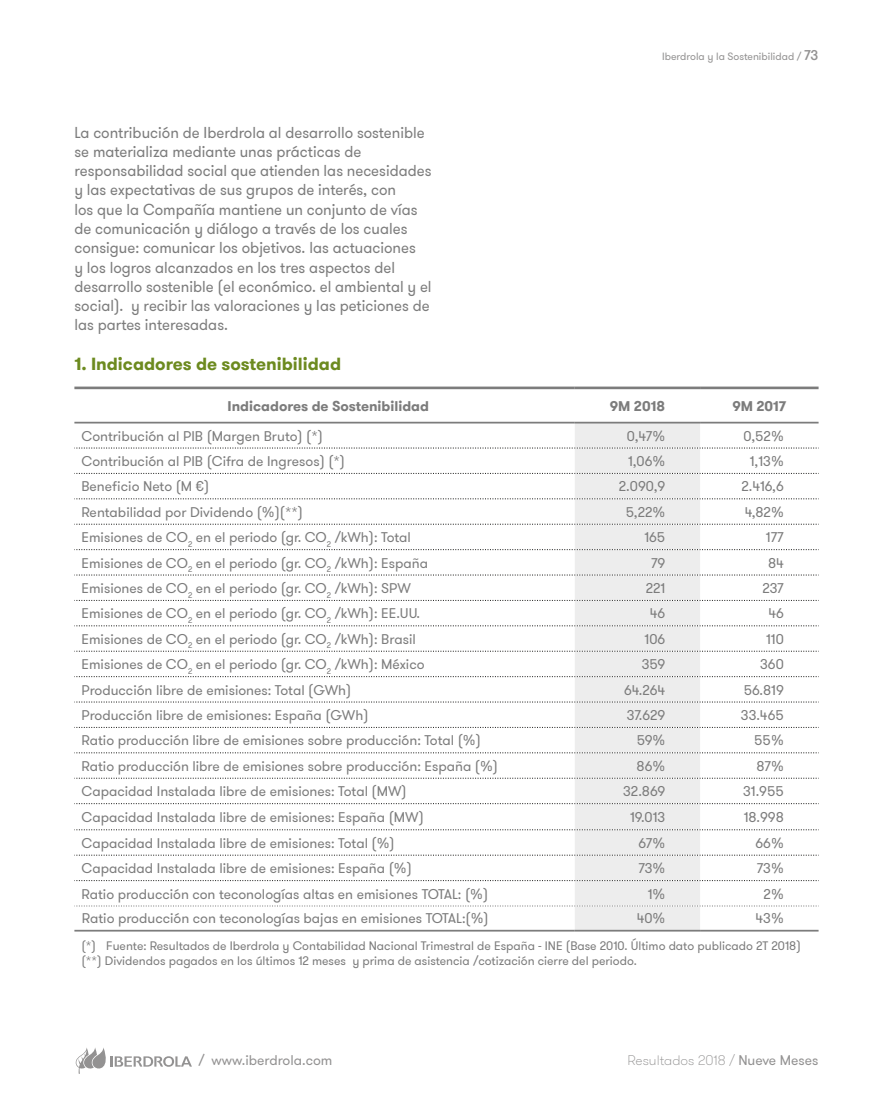
<style>
.page{position:relative;width:893px;height:1107px;background:#fff}
.page>*{position:absolute;margin:0;border:0;box-sizing:border-box;transform-origin:0 0}
._1__Título{font:700 17.5px "GT Walsheim Pro";color:#6c8a1f}
._1__Normal{font:15.75px/19.2px "GT Walsheim Pro";color:#7c7c7c;scale:.96 1}
.contenido_cuadro{font:14px "GT Walsheim Pro";color:#7c7c7c}
.cabecera_cuadro{font:700 14px "GT Walsheim Pro";color:#7c7c7c}
.t1{font:100 14px "GT Walsheim Pro";color:#939292}
.t2{font:14px "GT Walsheim Pro";color:#939292}
.pie_cuadro{font:12.25px "GT Walsheim Pro";color:#7c7c7c}
.t3{font:10.5px "GT Walsheim Pro";color:#939292}
.s1{font-weight:500;font-size:14px}
.s2{font-weight:400}
</style>
<div class="page">
<svg style="left:76px;top:1048px;width:116px;height:25px"></svg>
<div style="left:575px;top:423px;width:125px;height:506px;background:#ededed"></div>
<hr style="left:575px;top:421px;width:125px;height:2px;background:#7c7c7c">
<hr style="left:700px;top:421px;width:119px;height:2px;background:#7c7c7c">
<hr style="left:74px;top:386px;width:501px;height:3px;background:#7c7c7c">
<hr style="left:575px;top:386px;width:125px;height:3px;background:#7c7c7c">
<hr style="left:700px;top:386px;width:119px;height:3px;background:#7c7c7c">
<hr style="left:74px;top:421px;width:501px;height:2px;background:#7c7c7c">
<svg style="left:74px;top:447px;width:745px;height:1px"></svg>
<svg style="left:74px;top:473px;width:745px;height:1px"></svg>
<svg style="left:74px;top:498px;width:745px;height:1px"></svg>
<svg style="left:74px;top:523px;width:745px;height:1px"></svg>
<svg style="left:74px;top:549px;width:745px;height:1px"></svg>
<svg style="left:74px;top:574px;width:745px;height:1px"></svg>
<svg style="left:74px;top:600px;width:745px;height:1px"></svg>
<svg style="left:74px;top:625px;width:745px;height:1px"></svg>
<svg style="left:74px;top:650px;width:745px;height:1px"></svg>
<svg style="left:74px;top:676px;width:745px;height:1px"></svg>
<svg style="left:74px;top:701px;width:745px;height:1px"></svg>
<svg style="left:79px;top:726px;width:735px;height:1px"></svg>
<svg style="left:74px;top:752px;width:745px;height:1px"></svg>
<svg style="left:74px;top:777px;width:745px;height:1px"></svg>
<svg style="left:74px;top:803px;width:745px;height:1px"></svg>
<svg style="left:74px;top:829px;width:745px;height:1px"></svg>
<svg style="left:74px;top:854px;width:745px;height:1px"></svg>
<svg style="left:74px;top:880px;width:745px;height:1px"></svg>
<svg style="left:74px;top:905px;width:745px;height:1px"></svg>
<hr style="left:74px;top:929px;width:501px;height:2px;background:#7c7c7c">
<hr style="left:575px;top:929px;width:125px;height:2px;background:#7c7c7c">
<hr style="left:700px;top:929px;width:119px;height:2px;background:#7c7c7c">
<p class="t3" style="left:662px;top:50px;width:158px">Iberdrola y la Sostenibilidad / <span class="s1">73</span></p>
<p class="_1__Normal" style="left:74px;top:123px;width:374px">La contribución de Iberdrola al desarrollo sostenible se materializa mediante unas prácticas de responsabilidad social que atienden las necesidades y las expectativas de sus grupos de interés, con<br>los que la Compañía mantiene un conjunto de vías de comunicación y diálogo a través de los cuales consigue: comunicar los objetivos. las actuaciones<br>y los logros alcanzados en los tres aspectos del desarrollo sostenible (el económico. el ambiental y el social). y recibir las valoraciones y las peticiones de las partes interesadas.</p>
<p class="_1__Título" style="left:74px;top:352px;width:268px">1. Indicadores de sostenibilidad</p>
<p class="cabecera_cuadro" style="left:228px;top:396px;width:203px">Indicadores de Sostenibilidad</p>
<p class="cabecera_cuadro" style="left:610px;top:396px;width:57px">9M 2018</p>
<p class="cabecera_cuadro" style="left:732px;top:396px;width:55px">9M 2017</p>
<p class="contenido_cuadro" style="left:81px;top:427px;width:243px">Contribución al PIB (Margen Bruto) (*)</p>
<p class="contenido_cuadro" style="left:627px;top:427px;width:40px">0,47%</p>
<p class="contenido_cuadro" style="left:743px;top:427px;width:42px">0,52%</p>
<p class="contenido_cuadro" style="left:81px;top:452px;width:265px">Contribución al PIB (Cifra de Ingresos) (*)</p>
<p class="contenido_cuadro" style="left:628px;top:452px;width:39px">1,06%</p>
<p class="contenido_cuadro" style="left:750px;top:452px;width:36px">1,13%</p>
<p class="contenido_cuadro" style="left:81px;top:477px;width:129px">Beneficio Neto (M €)</p>
<p class="contenido_cuadro" style="left:619px;top:477px;width:48px">2.090,9</p>
<p class="contenido_cuadro" style="left:741px;top:477px;width:44px">2.416,6</p>
<p class="contenido_cuadro" style="left:81px;top:503px;width:223px">Rentabilidad por Dividendo (%)(**)</p>
<p class="contenido_cuadro" style="left:626px;top:503px;width:41px">5,22%</p>
<p class="contenido_cuadro" style="left:745px;top:503px;width:41px">4,82%</p>
<p class="contenido_cuadro" style="left:81px;top:528px;width:331px">Emisiones de CO<sub>2</sub> en el periodo (gr. CO<sub>2</sub> /kWh): Total</p>
<p class="contenido_cuadro" style="left:644px;top:528px;width:22px">165</p>
<p class="contenido_cuadro" style="left:766px;top:528px;width:19px">177</p>
<p class="contenido_cuadro" style="left:81px;top:554px;width:348px">Emisiones de CO<sub>2</sub> en el periodo (gr. CO<sub>2</sub> /kWh): España</p>
<p class="contenido_cuadro" style="left:651px;top:554px;width:16px">79</p>
<p class="contenido_cuadro" style="left:768px;top:554px;width:17px">84</p>
<p class="contenido_cuadro" style="left:81px;top:579px;width:331px">Emisiones de CO<sub>2</sub> en el periodo (gr. CO<sub>2</sub> /kWh): SPW</p>
<p class="contenido_cuadro" style="left:646px;top:579px;width:21px">221</p>
<p class="contenido_cuadro" style="left:762px;top:579px;width:23px">237</p>
<p class="contenido_cuadro" style="left:81px;top:604px;width:340px">Emisiones de CO<sub>2</sub> en el periodo (gr. CO<sub>2</sub> /kWh): EE.UU.</p>
<p class="contenido_cuadro" style="left:650px;top:604px;width:17px">46</p>
<p class="contenido_cuadro" style="left:768px;top:604px;width:17px">46</p>
<p class="contenido_cuadro" style="left:81px;top:630px;width:336px">Emisiones de CO<sub>2</sub> en el periodo (gr. CO<sub>2</sub> /kWh): Brasil</p>
<p class="contenido_cuadro" style="left:645px;top:630px;width:22px">106</p>
<p class="contenido_cuadro" style="left:766px;top:630px;width:19px">110</p>
<p class="contenido_cuadro" style="left:81px;top:655px;width:345px">Emisiones de CO<sub>2</sub> en el periodo (gr. CO<sub>2</sub> /kWh): México</p>
<p class="contenido_cuadro" style="left:642px;top:655px;width:25px">359</p>
<p class="contenido_cuadro" style="left:760px;top:655px;width:25px">360</p>
<p class="contenido_cuadro" style="left:81px;top:680px;width:271px">Producción libre de emisiones: Total (GWh)</p>
<p class="contenido_cuadro" style="left:624px;top:680px;width:43px">64.264</p>
<p class="contenido_cuadro" style="left:744px;top:680px;width:42px">56.819</p>
<p class="contenido_cuadro" style="left:81px;top:706px;width:289px">Producción libre de emisiones: España (GWh)</p>
<p class="contenido_cuadro" style="left:627px;top:706px;width:40px">37.629</p>
<p class="contenido_cuadro" style="left:741px;top:706px;width:44px">33.465</p>
<p class="contenido_cuadro" style="left:81px;top:731px;width:401px">Ratio producción libre de emisiones sobre producción: Total (%)</p>
<p class="contenido_cuadro" style="left:637px;top:731px;width:30px">59%</p>
<p class="contenido_cuadro" style="left:754px;top:731px;width:31px">55%</p>
<p class="contenido_cuadro" style="left:81px;top:757px;width:418px">Ratio producción libre de emisiones sobre producción: España (%)</p>
<p class="contenido_cuadro" style="left:637px;top:757px;width:30px">86%</p>
<p class="contenido_cuadro" style="left:756px;top:757px;width:29px">87%</p>
<p class="contenido_cuadro" style="left:81px;top:782px;width:327px">Capacidad Instalada libre de emisiones: Total (MW)</p>
<p class="contenido_cuadro" style="left:623px;top:782px;width:44px">32.869</p>
<p class="contenido_cuadro" style="left:743px;top:782px;width:42px">31.955</p>
<p class="contenido_cuadro" style="left:81px;top:808px;width:344px">Capacidad Instalada libre de emisiones: España (MW)</p>
<p class="contenido_cuadro" style="left:630px;top:808px;width:37px">19.013</p>
<p class="contenido_cuadro" style="left:744px;top:808px;width:42px">18.998</p>
<p class="contenido_cuadro" style="left:81px;top:833px;width:315px">Capacidad Instalada libre de emisiones: Total (%)</p>
<p class="contenido_cuadro" style="left:639px;top:833px;width:28px">67%</p>
<p class="contenido_cuadro" style="left:755px;top:833px;width:30px">66%</p>
<p class="contenido_cuadro" style="left:81px;top:859px;width:332px">Capacidad Instalada libre de emisiones: España (%)</p>
<p class="contenido_cuadro" style="left:638px;top:859px;width:28px">73%</p>
<p class="contenido_cuadro" style="left:757px;top:859px;width:28px">73%</p>
<p class="contenido_cuadro" style="left:81px;top:884px;width:408px">Ratio producción con teconologías altas en emisiones TOTAL: (%)</p>
<p class="contenido_cuadro" style="left:648px;top:884px;width:19px">1%</p>
<p class="contenido_cuadro" style="left:764px;top:884px;width:22px">2%</p>
<p class="contenido_cuadro" style="left:82px;top:909px;width:408px">Ratio producción con teconologías bajas en emisiones TOTAL:(%)</p>
<p class="contenido_cuadro" style="left:637px;top:909px;width:30px">40%</p>
<p class="contenido_cuadro" style="left:755px;top:909px;width:30px">43%</p>
<p class="pie_cuadro" style="left:81px;top:938px;width:721px">(*) Fuente: Resultados de Iberdrola y Contabilidad Nacional Trimestral de España - INE (Base 2010. Último dato publicado 2T 2018)</p>
<p class="pie_cuadro" style="left:81px;top:952px;width:557px">(**) Dividendos pagados en los últimos 12 meses y prima de asistencia /cotización cierre del periodo.</p>
<p class="t2" style="left:198px;top:1050px;width:135px">/ www.iberdrola.com</p>
<p class="t1" style="left:627px;top:1050px;width:193px">Resultados 2018 / <span class="s2">Nueve Meses</span></p>
</div>
